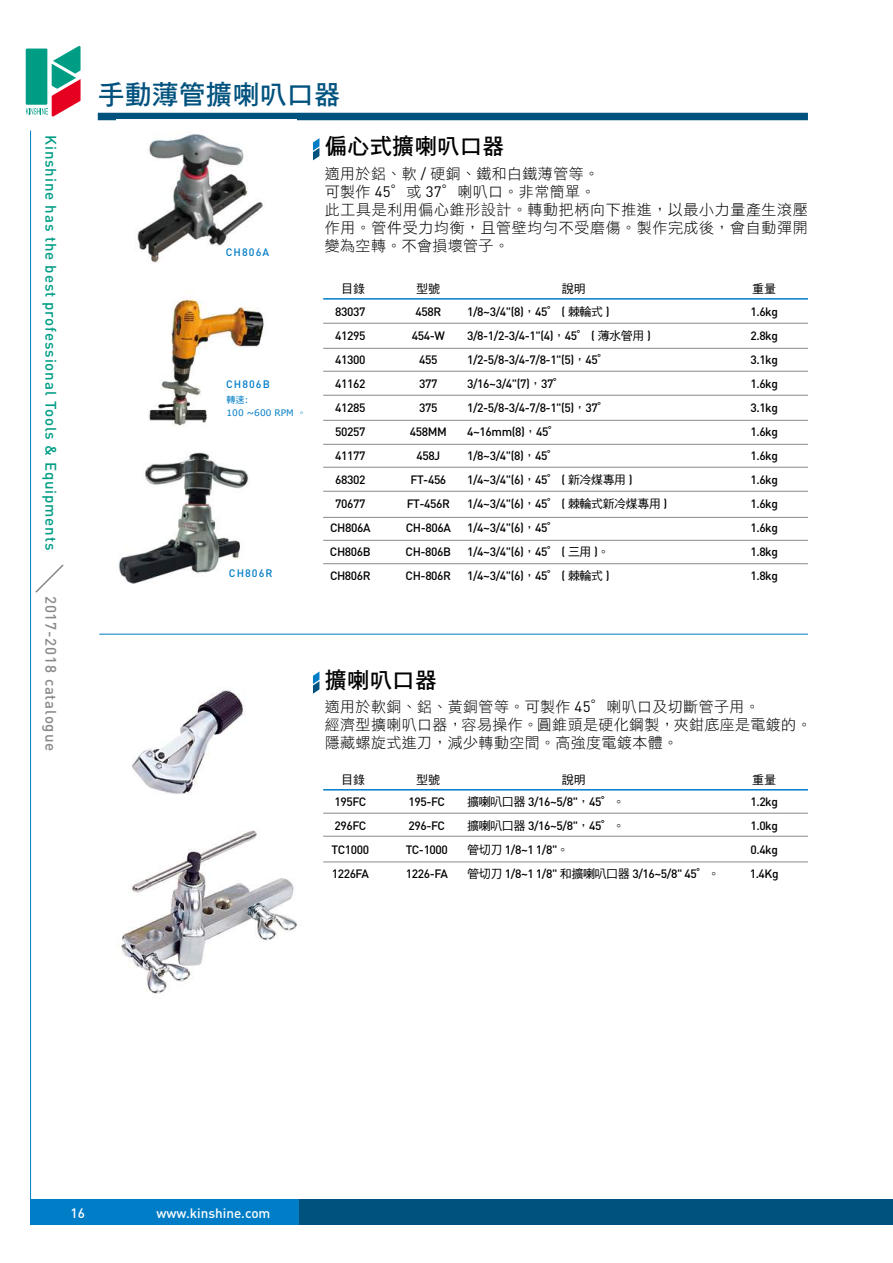
<style>
.page{position:relative;width:893px;height:1263px;background:#fff}
.page>*{position:absolute;margin:0;border:0;box-sizing:border-box;transform-origin:0 0}
.t1{font:27px "DF Hei Std W7";color:#00527e}
.t2{font:22.5px "DF Hei Std W7";color:#000}
.t3{font:500 15.15px "DIN Pro";letter-spacing:.055em;color:#009d85}
.t4{font:500 15.15px "DIN Pro";letter-spacing:.055em;color:#898989}
.t5{font:15px/18px "DF Hei Std W3";letter-spacing:.025em;color:#000}
.t6{font:500 13.5px "DIN Pro";color:#fff}
.t7{font:500 12px "DIN Pro";letter-spacing:-.035em;color:#000}
.t8{font:12px "DF Hei Std W5";color:#000}
.t9{font:500 10.8px "DIN Pro";letter-spacing:.1em;color:#007dc7}
.t10{font:9px "Verdana";color:#007dc7}
.t11{font:9px "DF Hei Std W5";color:#007dc7}
.s1{font-family:"Verdana"}
.s2{font-family:"DF Hei Std W5"}
.s3{font-family:"DIN Pro"}
.s4{font-family:"DF Hei Std W5";font-weight:400}
.s5{font-family:"DF Hei Std W7";font-weight:400}
</style>
<div class="page">
<div style="left:31px;top:1199px;width:862px;height:26px;background:#00527e"></div>
<div style="left:30px;top:1199px;width:268px;height:26px;background:#007dc7"></div>
<svg style="left:26px;top:46px;width:55px;height:71px"></svg>
<hr style="left:30px;top:131px;width:1px;height:1075px;background:#007dc7">
<svg style="left:35px;top:564px;width:29px;height:29px"></svg>
<div style="left:98px;top:113px;width:710px;height:7px;background:#00527e"></div>
<svg style="left:313px;top:138px;width:6px;height:22px"></svg>
<hr style="left:323px;top:298px;width:485px;height:2px;background:#007dc7">
<hr style="left:323px;top:323px;width:485px;height:1px;background:#898989">
<hr style="left:323px;top:348px;width:485px;height:1px;background:#898989">
<hr style="left:323px;top:371px;width:485px;height:1px;background:#898989">
<hr style="left:323px;top:395px;width:485px;height:1px;background:#898989">
<hr style="left:323px;top:420px;width:485px;height:1px;background:#898989">
<hr style="left:323px;top:444px;width:485px;height:1px;background:#898989">
<hr style="left:323px;top:467px;width:485px;height:1px;background:#898989">
<hr style="left:323px;top:491px;width:485px;height:1px;background:#898989">
<hr style="left:323px;top:517px;width:485px;height:1px;background:#898989">
<hr style="left:323px;top:540px;width:485px;height:1px;background:#898989">
<hr style="left:323px;top:563px;width:485px;height:1px;background:#898989">
<img style="left:137px;top:134px;width:126px;height:129px">
<img style="left:118px;top:452px;width:131px;height:132px">
<img style="left:148px;top:299px;width:118px;height:127px">
<hr style="left:99px;top:634px;width:709px;height:1px;background:#007dc7">
<svg style="left:313px;top:672px;width:6px;height:22px"></svg>
<hr style="left:323px;top:789px;width:485px;height:1px;background:#007dc7">
<hr style="left:323px;top:813px;width:485px;height:1px;background:#898989">
<hr style="left:323px;top:836px;width:485px;height:1px;background:#898989">
<hr style="left:323px;top:861px;width:485px;height:1px;background:#898989">
<img style="left:132px;top:690px;width:114px;height:105px">
<img style="left:121px;top:830px;width:177px;height:167px">
<p class="t3" style="left:61px;top:135px;width:417px;rotate:90deg">Kinshine has the best professional Tools &amp; Equipments</p>
<p class="t4" style="left:61px;top:596px;width:157px;rotate:90deg">2017-2018 catalogue</p>
<h1 class="t1" style="left:98px;top:80px;width:245px">手動薄管擴喇叭口器</h1>
<p class="t9" style="left:226px;top:245px;width:45px">CH806A</p>
<p class="t9" style="left:226px;top:377px;width:45px">CH806B</p>
<p class="t11" style="left:227px;top:395px;width:24px">轉速<span class="s1">:</span></p>
<p class="t10" style="left:227px;top:407px;width:81px">100 ~600 RPM <span class="s2">。</span></p>
<p class="t9" style="left:229px;top:566px;width:45px">CH806R</p>
<h2 class="t2" style="left:325px;top:134px;width:181px">偏心式擴喇叭口器</h2>
<p class="t5" style="left:325px;top:164px;width:484px">適用於鋁、軟 <span class="s3">/</span> 硬銅、鐵和白鐵薄管等。<br>可製作 <span class="s3">45</span><span class="s2">°</span>或 <span class="s3">37</span><span class="s2">°</span>喇叭口。非常簡單。<br>此工具是利用偏心錐形設計。轉動把柄向下推進，以最小力量產生滾壓作用。管件受力均衡，且管壁均勻不受磨傷。製作完成後，會自動彈開</p>
<p class="t5" style="left:325px;top:236px;width:186px">變為空轉。不會損壞管子。</p>
<p class="t8" style="left:341px;top:282px;width:25px">目錄</p>
<p class="t8" style="left:416px;top:282px;width:25px">型號</p>
<p class="t8" style="left:562px;top:282px;width:25px">說明</p>
<p class="t8" style="left:752px;top:282px;width:25px">重量</p>
<p class="t7" style="left:335px;top:303px;width:32px">83037</p>
<p class="t7" style="left:415px;top:303px;width:27px">458R</p>
<p class="t7" style="left:467px;top:303px;width:144px">1/8~3/4"(8)<span class="s4">，</span>45<span class="s5">°</span> ( <span class="s4">棘輪式</span> )</p>
<p class="t7" style="left:750px;top:303px;width:29px">1.6kg</p>
<p class="t7" style="left:335px;top:327px;width:32px">41295</p>
<p class="t7" style="left:412px;top:327px;width:35px">454-W</p>
<p class="t7" style="left:467px;top:327px;width:185px">3/8-1/2-3/4-1"(4)<span class="s4">，</span>45<span class="s5">°</span> ( <span class="s4">薄水管用</span> )</p>
<p class="t7" style="left:750px;top:327px;width:29px">2.8kg</p>
<p class="t7" style="left:335px;top:351px;width:32px">41300</p>
<p class="t7" style="left:419px;top:351px;width:20px">455</p>
<p class="t7" style="left:467px;top:351px;width:144px">1/2-5/8-3/4-7/8-1"(5)<span class="s4">，</span>45<span class="s5">°</span></p>
<p class="t7" style="left:750px;top:351px;width:29px">3.1kg</p>
<p class="t7" style="left:335px;top:375px;width:32px">41162</p>
<p class="t7" style="left:419px;top:375px;width:20px">377</p>
<p class="t7" style="left:467px;top:375px;width:99px">3/16~3/4"(7)<span class="s4">，</span>37<span class="s5">°</span></p>
<p class="t7" style="left:750px;top:375px;width:29px">1.6kg</p>
<p class="t7" style="left:335px;top:399px;width:32px">41285</p>
<p class="t7" style="left:419px;top:399px;width:20px">375</p>
<p class="t7" style="left:467px;top:399px;width:144px">1/2-5/8-3/4-7/8-1"(5)<span class="s4">，</span>37<span class="s5">°</span></p>
<p class="t7" style="left:750px;top:399px;width:29px">3.1kg</p>
<p class="t7" style="left:335px;top:423px;width:32px">50257</p>
<p class="t7" style="left:410px;top:423px;width:39px">458MM</p>
<p class="t7" style="left:467px;top:423px;width:94px">4~16mm(8)<span class="s4">，</span>45<span class="s5">°</span></p>
<p class="t7" style="left:750px;top:423px;width:29px">1.6kg</p>
<p class="t7" style="left:335px;top:447px;width:32px">41177</p>
<p class="t7" style="left:416px;top:447px;width:26px">458J</p>
<p class="t7" style="left:467px;top:447px;width:93px">1/8~3/4"(8)<span class="s4">，</span>45<span class="s5">°</span></p>
<p class="t7" style="left:750px;top:447px;width:29px">1.6kg</p>
<p class="t7" style="left:335px;top:471px;width:32px">68302</p>
<p class="t7" style="left:410px;top:471px;width:37px">FT-456</p>
<p class="t7" style="left:467px;top:471px;width:167px">1/4~3/4"(6)<span class="s4">，</span>45<span class="s5">°</span> ( <span class="s4">新冷煤專用</span> )</p>
<p class="t7" style="left:750px;top:471px;width:29px">1.6kg</p>
<p class="t7" style="left:335px;top:495px;width:32px">70677</p>
<p class="t7" style="left:407px;top:495px;width:45px">FT-456R</p>
<p class="t7" style="left:467px;top:495px;width:202px">1/4~3/4"(6)<span class="s4">，</span>45<span class="s5">°</span> ( <span class="s4">棘輪式新冷煤專用</span> )</p>
<p class="t7" style="left:750px;top:495px;width:29px">1.6kg</p>
<p class="t7" style="left:330px;top:519px;width:42px">CH806A</p>
<p class="t7" style="left:406px;top:519px;width:47px">CH-806A</p>
<p class="t7" style="left:467px;top:519px;width:93px">1/4~3/4"(6)<span class="s4">，</span>45<span class="s5">°</span></p>
<p class="t7" style="left:750px;top:519px;width:29px">1.6kg</p>
<p class="t7" style="left:330px;top:543px;width:42px">CH806B</p>
<p class="t7" style="left:406px;top:543px;width:47px">CH-806B</p>
<p class="t7" style="left:467px;top:543px;width:144px">1/4~3/4"(6)<span class="s4">，</span>45<span class="s5">°</span> ( <span class="s4">三用</span> )<span class="s4">。</span></p>
<p class="t7" style="left:750px;top:543px;width:29px">1.8kg</p>
<p class="t7" style="left:330px;top:567px;width:42px">CH806R</p>
<p class="t7" style="left:406px;top:567px;width:47px">CH-806R</p>
<p class="t7" style="left:467px;top:567px;width:144px">1/4~3/4"(6)<span class="s4">，</span>45<span class="s5">°</span> ( <span class="s4">棘輪式</span> )</p>
<p class="t7" style="left:750px;top:567px;width:29px">1.8kg</p>
<h2 class="t2" style="left:325px;top:667px;width:114px">擴喇叭口器</h2>
<p class="t5" style="left:325px;top:697px;width:488px">適用於軟銅、鋁、黃銅管等。可製作 <span class="s3">45</span><span class="s2">°</span>喇叭口及切斷管子用。<br>經濟型擴喇叭口器，容易操作。圓錐頭是硬化鋼製，夾鉗底座是電鍍的。隱藏螺旋式進刀，減少轉動空間。高強度電鍍本體。</p>
<p class="t8" style="left:341px;top:773px;width:25px">目錄</p>
<p class="t8" style="left:416px;top:773px;width:25px">型號</p>
<p class="t8" style="left:562px;top:773px;width:25px">說明</p>
<p class="t8" style="left:752px;top:773px;width:25px">重量</p>
<p class="t7" style="left:334px;top:793px;width:33px">195FC</p>
<p class="t7" style="left:409px;top:793px;width:38px">195-FC</p>
<p class="t7" style="left:467px;top:793px;width:159px"><span class="s4">擴喇叭口器</span> 3/16~5/8"<span class="s4">，</span>45<span class="s5">°</span><span class="s4">。</span></p>
<p class="t7" style="left:750px;top:793px;width:29px">1.2kg</p>
<p class="t7" style="left:334px;top:817px;width:33px">296FC</p>
<p class="t7" style="left:409px;top:817px;width:38px">296-FC</p>
<p class="t7" style="left:467px;top:817px;width:159px"><span class="s4">擴喇叭口器</span> 3/16~5/8"<span class="s4">，</span>45<span class="s5">°</span><span class="s4">。</span></p>
<p class="t7" style="left:750px;top:817px;width:29px">1.0kg</p>
<p class="t7" style="left:332px;top:841px;width:39px">TC1000</p>
<p class="t7" style="left:406px;top:841px;width:44px">TC-1000</p>
<p class="t7" style="left:467px;top:841px;width:103px"><span class="s4">管切刀</span> 1/8~1 1/8"<span class="s4">。</span></p>
<p class="t7" style="left:750px;top:841px;width:29px">0.4kg</p>
<p class="t7" style="left:332px;top:865px;width:39px">1226FA</p>
<p class="t7" style="left:406px;top:865px;width:43px">1226-FA</p>
<p class="t7" style="left:467px;top:865px;width:254px"><span class="s4">管切刀</span> 1/8~1 1/8" <span class="s4">和擴喇叭口器</span> 3/16~5/8" 45<span class="s5">°</span><span class="s4">。</span></p>
<p class="t7" style="left:750px;top:865px;width:30px">1.4Kg</p>
<p class="t6" style="left:71px;top:1203px;width:16px">16</p>
<p class="t6" style="left:156px;top:1203px;width:115px">www.kinshine.com</p>
</div>
